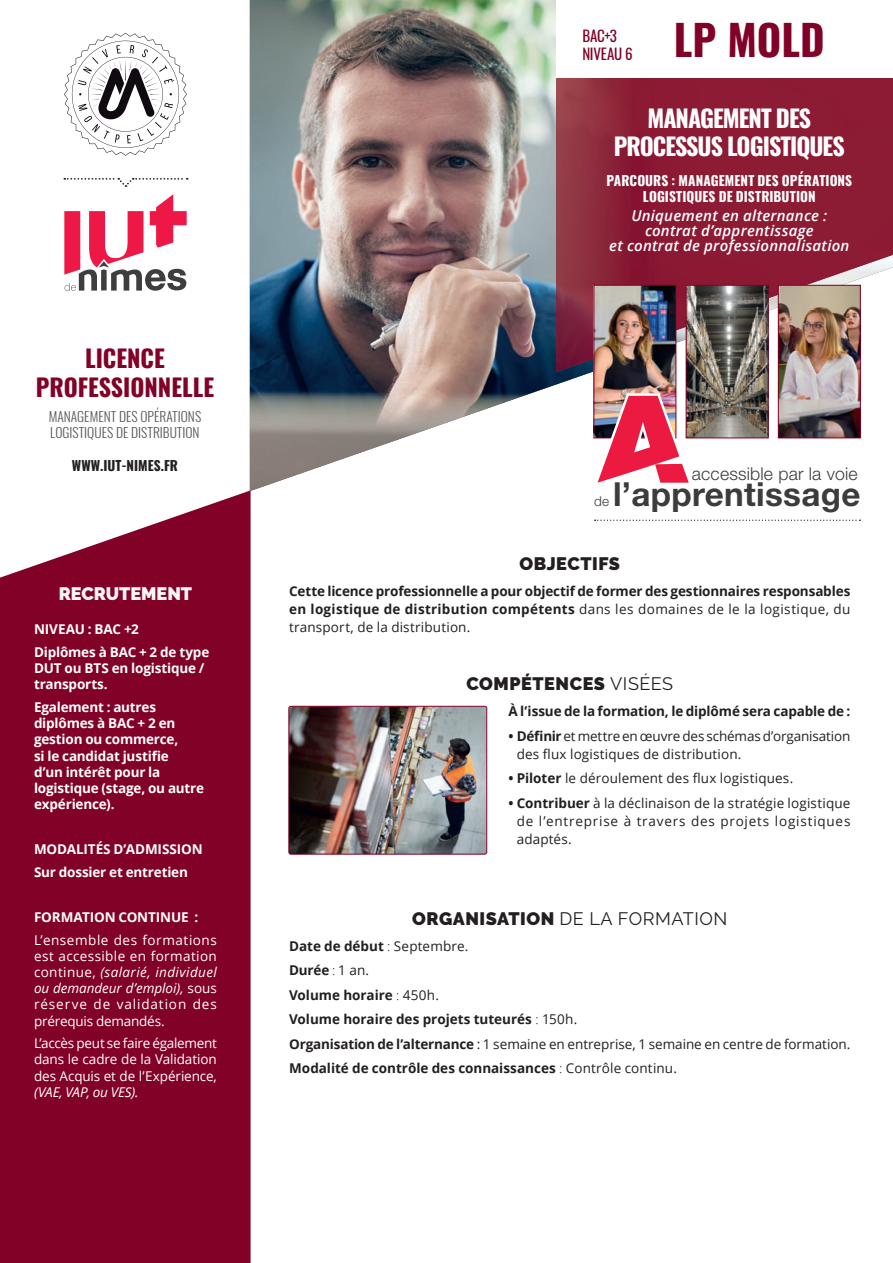
<style>
.page{position:relative;width:893px;height:1263px;background:#fff}
.page>*{position:absolute;margin:0;border:0;box-sizing:border-box;transform-origin:0 0}
.t1{font:700 42px "Oswald";color:#820126}
.t2{font:700 33.15px "Helvetica Neue";letter-spacing:.01em;color:#3c3c3d}
.t3{font:700 24px/28.5px "Oswald";letter-spacing:-.04em;color:#fff;text-align:center}
.t4{font:700 24px/28.5px "Oswald";color:#820126;text-align:center}
.t5{font:900 18px "Raleway";letter-spacing:.03em;color:#231f20}
.t6{font:18px "Raleway";letter-spacing:.03em;color:#231f20}
.t7{font:900 18px "Raleway";color:#f7f7f8}
.t8{font:300 17.7px "Helvetica Neue";letter-spacing:.01em;color:#3c3c3d}
.t9{font:italic 600 15px/15px "Open Sans";letter-spacing:.015em;color:#fff;text-align:center}
.t10{font:15px/18px "Oswald";letter-spacing:-.01em;color:#820126}
.t11{font:700 13.5px/24.5px "Open Sans";color:#231f20;text-align:justify}
.t12{font:700 13.5px/16.2px "Open Sans";letter-spacing:-.015em;color:#fff}
.t13{font:13.5px/18px "Open Sans";letter-spacing:.01em;color:#231f20}
.t14{font:13.5px/16.2px "Open Sans";letter-spacing:-.005em;color:#fff;text-align:justify}
.t15{font:700 13.5px/16.2px "Oswald";letter-spacing:.005em;color:#fff;text-align:center}
.t16{font:300 13.5px/16.2px "Oswald";color:#57585a}
.t17{font:italic 13.5px "Open Sans";letter-spacing:-.01em;color:#fff}
.t18{font:700 13.5px "Oswald";color:#231f20}
.t19{font:300 13.5px "Helvetica Neue";color:#3c3c3d}
.s1{font-style:italic}
.s2{font-weight:400}
.s3{font-weight:700}
.s4{font-weight:900}
.s5{font-weight:300}
</style>
<div class="page">
<svg style="left:64px;top:33px;width:123px;height:123px"></svg>
<svg style="left:64px;top:194px;width:123px;height:97px"></svg>
<svg style="left:64px;top:178px;width:124px;height:9px"></svg>
<div style="left:0;top:490px;width:251px;height:773px;background:#820126"></div>
<img style="left:250px;top:0;width:611px;height:491px">
<div style="left:653px;top:78px;width:240px;height:241px;background:#8c1b34"></div>
<img style="left:556px;top:78px;width:97px;height:294px">
<img style="left:676px;top:319px;width:10px;height:20px">
<img style="left:688px;top:287px;width:78px;height:149px">
<div style="left:686px;top:285px;width:82px;height:153px;border:1px solid #820126"></div>
<img style="left:596px;top:287px;width:78px;height:106px">
<div style="left:594px;top:285px;width:82px;height:153px;border:1px solid #820126"></div>
<img style="left:780px;top:287px;width:79px;height:149px">
<div style="left:778px;top:285px;width:83px;height:153px;border:1px solid #820126"></div>
<img style="left:290px;top:706px;width:197px;height:148px">
<div style="left:288px;top:706px;width:199px;height:148px;border:1px solid #820126;border-radius:2px"></div>
<div style="left:556px;top:0;width:337px;height:78px;background:#fff"></div>
<svg style="left:595px;top:520px;width:265px;height:1px"></svg>
<img style="left:594px;top:393px;width:98px;height:93px">
<h3 class="t4" style="left:36px;top:346px;width:180px">LICENCE<br>PROFESSIONNELLE</h3>
<p class="t16" style="left:49px;top:407px;width:154px">MANAGEMENT DES OPÉRATIONS<br>LOGISTIQUES DE DISTRIBUTION</p>
<p class="t18" style="left:72px;top:458px;width:107px">WWW.IUT-NIMES.FR</p>
<h3 class="t7" style="left:59px;top:583px;width:135px">RECRUTEMENT</h3>
<p class="t12" style="left:34px;top:618px;width:177px;line-height:22.5px">NIVEAU : BAC +2<br>Diplômes à BAC + 2 de type</p>
<p class="t12" style="left:34px;top:660px;width:172px">DUT ou BTS en logistique / transports.</p>
<p class="t12" style="left:34px;top:699px;width:172px">Egalement : autres diplômes à BAC + 2 en gestion ou commerce,<br>si le candidat justifie<br>d’un intérêt pour la logistique (stage, ou autre expérience).</p>
<p class="t12" style="left:34px;top:838px;width:170px;line-height:22.5px">MODALITÉS D’ADMISSION<br>Sur dossier et entretien</p>
<p class="t12" style="left:34px;top:909px;width:166px">FORMATION CONTINUE :</p>
<p class="t14" style="left:34px;top:931px;width:184px">L’ensemble des formations est accessible en formation continue, <span class="s1">(salarié, individuel ou demandeur d’emploi),</span> sous réserve de validation des prérequis demandés.</p>
<p class="t14" style="left:34px;top:1035px;width:184px">L’accès peut se faire également dans le cadre de la Validation des Acquis et de l’Expérience,</p>
<p class="t17" style="left:34px;top:1083px;width:106px">(VAE, VAP, ou VES).</p>
<p class="t10" style="left:582px;top:25px;width:52px">BAC+3<br>NIVEAU 6</p>
<h1 class="t1" style="left:674px;top:18px;width:152px">LP MOLD</h1>
<h3 class="t3" style="left:614px;top:105px;width:232px">MANAGEMENT DES<br>PROCESSUS LOGISTIQUES</h3>
<p class="t15" style="left:606px;top:173px;width:247px">PARCOURS : MANAGEMENT DES OPÉRATIONS<br>LOGISTIQUES DE DISTRIBUTION</p>
<p class="t9" style="left:609px;top:207px;width:242px">Uniquement en alternance : contrat d’apprentissage<br>et contrat de professionnalisation</p>
<h3 class="t8" style="left:692px;top:459px;width:167px">accessible par la voie</h3>
<h2 class="t2" style="left:613px;top:468px;width:249px">l’apprentissage</h2>
<p class="t19" style="left:594px;top:490px;width:16px">de</p>
<h3 class="t5" style="left:519px;top:553px;width:102px">OBJECTIFS</h3>
<p class="t11" style="left:289px;top:582px;width:563px;line-height:18px">Cette licence professionnelle a pour objectif de former des gestionnaires responsables en logistique de distribution compétents <span class="s2">dans les domaines de le la logistique, du transport, de la distribution.</span></p>
<h3 class="t5" style="left:466px;top:673px;width:208px">COMPÉTENCES <span class="s2">VISÉES</span></h3>
<p class="t11" style="left:508px;top:699px;width:344px">À l’issue de la formation, le diplômé sera capable de :</p>
<p class="t13" style="left:517px;top:726px;width:335px;text-indent:-8px"><span class="s3">• Définir</span> et mettre en œuvre des schémas d’organisation des flux logistiques de distribution.</p>
<p class="t13" style="left:508px;top:769px;width:286px"><span class="s3">• Piloter</span> le déroulement des flux logistiques.</p>
<p class="t13" style="left:517px;top:793px;width:335px;text-align:justify;text-indent:-8px"><span class="s3">• Contribuer</span> à la déclinaison de la stratégie logistique de l’entreprise à travers des projets logistiques adaptés.</p>
<h3 class="t6" style="left:412px;top:908px;width:317px"><span class="s4">ORGANISATION</span> DE LA FORMATION</h3>
<p class="t11" style="left:289px;top:933px;width:563px;text-align:left">Date de début <span class="s5">:</span> <span class="s2">Septembre.<br></span>Durée <span class="s5">:</span> <span class="s2">1 an.<br></span>Volume horaire <span class="s5">:</span> <span class="s2">450h.<br></span>Volume horaire des projets tuteurés <span class="s5">:</span> <span class="s2">150h.<br></span>Organisation de l’alternance <span class="s2">: 1 semaine en entreprise, 1 semaine en centre de formation.<br></span>Modalité de contrôle des connaissances <span class="s5">:</span> <span class="s2">Contrôle continu.</span></p>
</div>
